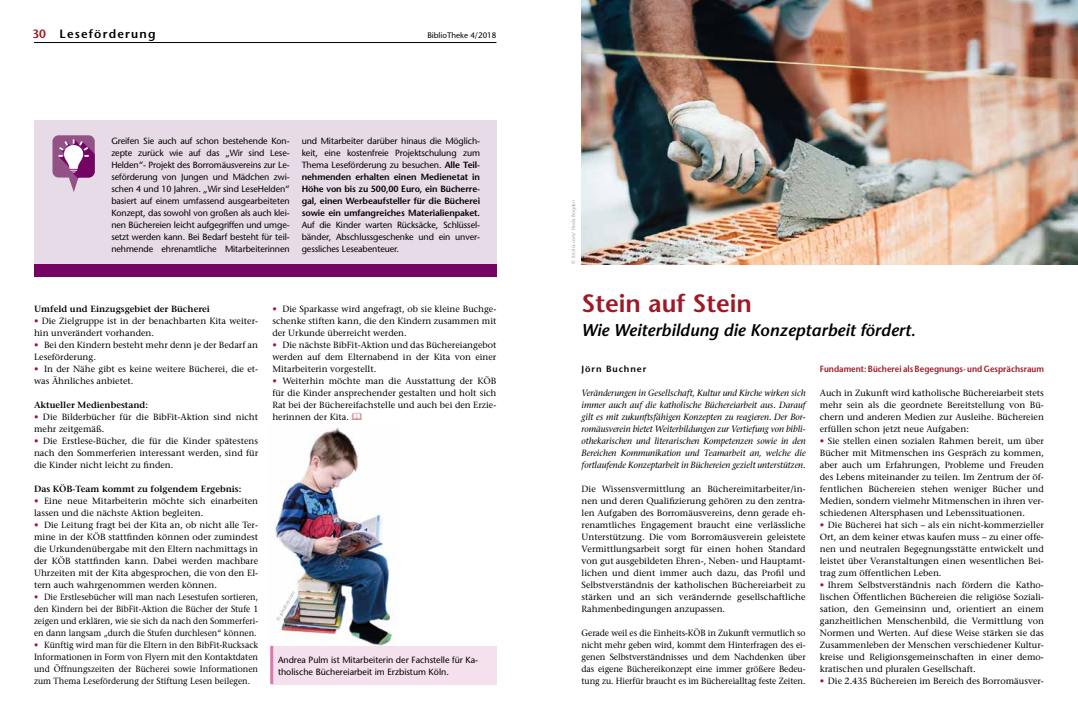
<style>
.page{position:relative;width:1078px;height:723px;background:#fff}
.page>*{position:absolute;margin:0;border:0;box-sizing:border-box;transform-origin:0 0}
.t1{font:600 25px "Stone Sans";color:#9e1925}
.t2{font:italic 600 17px "Stone Sans";color:#000}
.t3{font:600 12px "Stone Sans";letter-spacing:.1em;color:#000}
.t4{font:600 12px "Stone Sans";color:#9e1925}
.t5{font:9px/12px "Stone Serif";color:#000;text-align:justify}
.t6{font:9px/12px "Stone Sans";letter-spacing:-.01em;color:#000;text-align:justify}
.t7{font:italic 9px/12px "Stone Serif";color:#000;text-align:justify;scale:.95 1}
.t8{font:600 9px/12px "Stone Sans";letter-spacing:-.01em;color:#000;text-align:justify}
.t9{font:9px/12px "Stone Serif";color:#000;text-align:justify;scale:.95 1}
.t10{font:9px/12px "Stone Serif";color:#000;text-align:justify;scale:.93 1}
.t11{font:9px/12px "Stone Serif";color:#000;text-align:justify;scale:.94 1}
.t12{font:600 9px "Stone Serif";color:#000}
.t13{font:600 9px "Stone Sans";color:#9e1925;scale:.92 1}
.t14{font:600 9px "Stone Sans";letter-spacing:.1em;color:#000}
.t15{font:8px "Stone Sans";color:#000}
.t16{font:5px "Stone Sans";color:#a7a9ac}
.s1{font-weight:400}
.s2{color:#9e1925}
</style>
<div class="page">
<hr style="left:34px;top:42px;width:462px;height:1px;background:#000">
<div style="left:34px;top:120px;width:462px;height:144px;background:#e6dbe7"></div>
<svg style="left:52px;top:135px;width:43px;height:57px"></svg>
<div style="left:34px;top:264px;width:462px;height:12px;background:#740364"></div>
<img style="left:269px;top:428px;width:125px;height:217px">
<div style="left:272px;top:646px;width:224px;height:38px;background:#f5e0ed"></div>
<hr style="left:270px;top:646px;width:3px;height:38px;background:#db78b0">
<img style="left:581px;top:0;width:496px;height:264px">
<h3 class="t3" style="left:60px;top:26px;width:98px">Leseförderung</h3>
<h3 class="t4" style="left:32px;top:26px;width:15px">30</h3>
<p class="t15" style="left:427px;top:30px;width:71px">BiblioTheke 4/2018</p>
<p class="t6" style="left:111px;top:135px;width:180px">Greifen Sie auch auf schon bestehende Kon&shy;zepte zurück wie auf das „Wir sind Lese-Helden“- Projekt des Borromäusvereins zur Le&shy;seförderung von Jungen und Mädchen zwi&shy;schen 4 und 10 Jahren. „Wir sind LeseHelden“ basiert auf einem umfassend ausgearbeiteten Konzept, das sowohl von großen als auch klei&shy;nen Büchereien leicht aufgegriffen und umge&shy;setzt werden kann. Bei Bedarf besteht für teil&shy;nehmende ehrenamtliche Mitarbeiterinnen</p>
<p class="t8" style="left:302px;top:135px;width:180px"><span class="s1">und Mitarbeiter darüber hinaus die Möglich&shy;keit, eine kostenfreie Projektschulung zum Thema Leseförderung zu besuchen.</span> Alle Teil&shy;nehmenden erhalten einen Medienetat in Höhe von bis zu 500,00 Euro, ein Bücherre&shy;gal, einen Werbeaufsteller für die Bücherei sowie ein umfangreiches Materialienpaket.</p>
<p class="t6" style="left:302px;top:219px;width:180px">Auf die Kinder warten Rücksäcke, Schlüssel&shy;bänder, Abschlussgeschenke und ein unver&shy;gessliches Leseabenteuer.</p>
<p class="t12" style="left:34px;top:303px;width:177px">Umfeld und Einzugsgebiet der Bücherei</p>
<p class="t5" style="left:34px;top:315px;width:225px"><span class="s2">•</span> Die Zielgruppe ist in der benachbarten Kita weiter&shy;hin unverändert vorhanden.</p>
<p class="t5" style="left:34px;top:339px;width:225px"><span class="s2">•</span> Bei den Kindern besteht mehr denn je der Bedarf an<br>Leseförderung.</p>
<p class="t5" style="left:34px;top:363px;width:225px"><span class="s2">•</span> In der Nähe gibt es keine weitere Bücherei, die et&shy;was Ähnliches anbietet.</p>
<p class="t12" style="left:34px;top:399px;width:115px">Aktueller Medienbestand:</p>
<p class="t5" style="left:34px;top:411px;width:225px"><span class="s2">•</span> Die Bilderbücher für die BibFit-Aktion sind nicht mehr zeitgemäß.</p>
<p class="t5" style="left:34px;top:435px;width:225px"><span class="s2">•</span> Die Erstlese-Bücher, die für die Kinder spätestens nach den Sommerferien interessant werden, sind für die Kinder nicht leicht zu finden.</p>
<p class="t12" style="left:34px;top:483px;width:209px">Das KÖB-Team kommt zu folgendem Ergebnis:</p>
<p class="t5" style="left:34px;top:495px;width:225px"><span class="s2">•</span> Eine neue Mitarbeiterin möchte sich einarbeiten lassen und die nächste Aktion begleiten.</p>
<p class="t5" style="left:34px;top:519px;width:225px"><span class="s2">•</span> Die Leitung fragt bei der Kita an, ob nicht alle Ter&shy;mine in der KÖB stattfinden können oder zumindest die Urkundenübergabe mit den Eltern nachmittags in der KÖB stattfinden kann. Dabei werden machbare Uhrzeiten mit der Kita abgesprochen, die von den El&shy;tern auch wahrgenommen werden können.</p>
<p class="t10" style="left:34px;top:591px;width:242px"><span class="s2">•</span> Die Erstlesebücher will man nach Lesestufen sortieren, den Kindern bei der BibFit-Aktion die Bücher der Stufe 1 zeigen und erklären, wie sie sich da nach den Sommerferi&shy;en dann langsam „durch die Stufen durchlesen“ können.</p>
<p class="t11" style="left:34px;top:639px;width:240px"><span class="s2">•</span> Künftig wird man für die Eltern in den BibFit-Rucksack Informationen in Form von Flyern mit den Kontaktdaten und Öffnungszeiten der Bücherei sowie Informationen zum Thema Leseförderung der Stiftung Lesen beilegen.</p>
<p class="t5" style="left:272px;top:303px;width:225px"><span class="s2">•</span> Die Sparkasse wird angefragt, ob sie kleine Buchge&shy;schenke stiften kann, die den Kindern zusammen mit der Urkunde überreicht werden.</p>
<p class="t5" style="left:272px;top:339px;width:225px"><span class="s2">•</span> Die nächste BibFit-Aktion und das Büchereiangebot werden auf dem Elternabend in der Kita von einer Mitarbeiterin vorgestellt.</p>
<p class="t5" style="left:272px;top:375px;width:225px"><span class="s2">•</span> Weiterhin möchte man die Ausstattung der KÖB für die Kinder ansprechender gestalten und holt sich Rat bei der Büchereifachstelle und auch bei den Erzie&shy;herinnen der Kita.</p>
<p class="t16" style="left:275px;top:618px;width:34px;rotate:-61deg">© pixabay.com</p>
<p class="t6" style="left:278px;top:653px;width:202px">Andrea Pulm ist Mitarbeiterin der Fachstelle für Ka&shy;tholische Büchereiarbeit im Erzbistum Köln.</p>
<p class="t16" style="left:570px;top:263px;width:65px;rotate:-90deg">© fotolia.com/ Hoda Bogdan</p>
<h1 class="t1" style="left:581px;top:288px;width:172px">Stein auf Stein</h1>
<h2 class="t2" style="left:581px;top:320px;width:335px">Wie Weiterbildung die Konzeptarbeit fördert.</h2>
<p class="t14" style="left:581px;top:363px;width:66px">Jörn Buchner</p>
<p class="t7" style="left:581px;top:387px;width:237px">Veränderungen in Gesellschaft, Kultur und Kirche wirken sich immer auch auf die katholische Büchereiarbeit aus. Darauf gilt es mit zukunftsfähigen Konzepten zu reagieren. Der Bor&shy;romäusverein bietet Weiterbildungen zur Vertiefung von bibli&shy;othekarischen und literarischen Kompetenzen sowie in den Bereichen Kommunikation und Teamarbeit an, welche die fortlaufende Konzeptarbeit in Büchereien gezielt unterstützen.</p>
<p class="t5" style="left:581px;top:483px;width:225px">Die Wissensvermittlung an Büchereimitarbeiter/in&shy;nen und deren Qualifizierung gehören zu den zentra&shy;len Aufgaben des Borromäusvereins, denn gerade eh&shy;renamtliches Engagement braucht eine verlässliche Unterstützung. Die vom Borromäusverein geleistete Vermittlungsarbeit sorgt für einen hohen Standard von gut ausgebildeten Ehren-, Neben- und Hauptamt&shy;lichen und dient immer auch dazu, das Profil und Selbstverständnis der katholischen Büchereiarbeit zu stärken und an sich verändernde gesellschaftliche Rahmenbedingungen anzupassen.</p>
<p class="t9" style="left:581px;top:627px;width:237px">Gerade weil es die Einheits-KÖB in Zukunft vermutlich so nicht mehr geben wird, kommt dem Hinterfragen des ei&shy;genen Selbstverständnisses und dem Nachdenken über das eigene Büchereikonzept eine immer größere Bedeu&shy;tung zu. Hierfür braucht es im Büchereialltag feste Zeiten.</p>
<p class="t13" style="left:819px;top:363px;width:245px">Fundament: Bücherei als Begegnungs- und Gesprächsraum</p>
<p class="t5" style="left:819px;top:387px;width:225px">Auch in Zukunft wird katholische Büchereiarbeit stets mehr sein als die geordnete Bereitstellung von Bü&shy;chern und anderen Medien zur Ausleihe. Büchereien erfüllen schon jetzt neue Aufgaben:</p>
<p class="t5" style="left:819px;top:435px;width:225px"><span class="s2">•</span> Sie stellen einen sozialen Rahmen bereit, um über Bücher mit Mitmenschen ins Gespräch zu kommen, aber auch um Erfahrungen, Probleme und Freuden des Lebens miteinander zu teilen. Im Zentrum der öf&shy;fentlichen Büchereien stehen weniger Bücher und Medien, sondern vielmehr Mitmenschen in ihren ver&shy;schiedenen Altersphasen und Lebenssituationen.</p>
<p class="t5" style="left:819px;top:519px;width:225px"><span class="s2">•</span> Die Bücherei hat sich – als ein nicht-kommerzieller Ort, an dem keiner etwas kaufen muss – zu einer offe&shy;nen und neutralen Begegnungsstätte entwickelt und leistet über Veranstaltungen einen wesentlichen Bei&shy;trag zum öffentlichen Leben.</p>
<p class="t5" style="left:819px;top:579px;width:225px"><span class="s2">•</span> Ihrem Selbstverständnis nach fördern die Katho&shy;lischen Öffentlichen Büchereien die religiöse Soziali&shy;sation, den Gemeinsinn und, orientiert an einem ganzheitlichen Menschenbild, die Vermittlung von Normen und Werten. Auf diese Weise stärken sie das Zusammenleben der Menschen verschiedener Kultur&shy;kreise und Religionsgemeinschaften in einer demo&shy;kratischen und pluralen Gesellschaft.</p>
<p class="t5" style="left:819px;top:675px;width:225px"><span class="s2">•</span> Die 2.435 Büchereien im Bereich des Borromäusver-</p>
</div>
